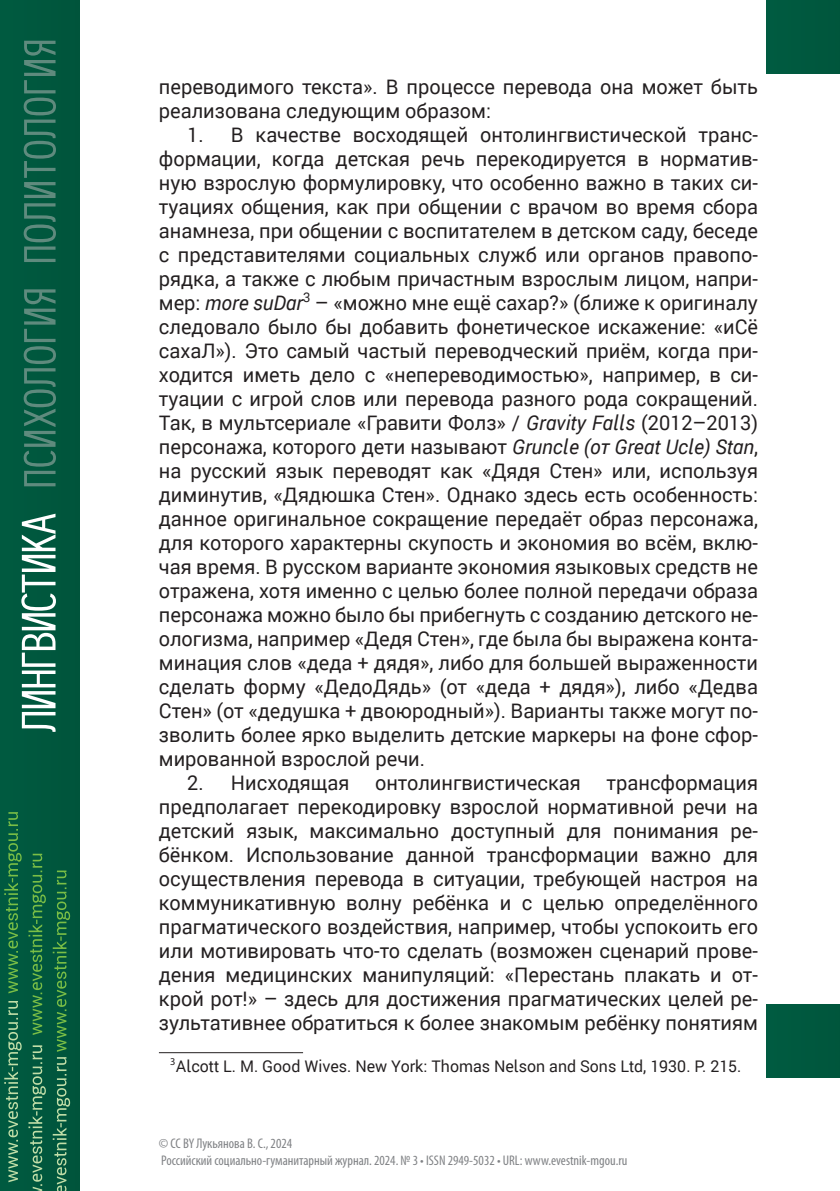
<style>
.page{position:relative;width:840px;height:1191px;background:#fff}
.page>*{position:absolute;margin:0;border:0;box-sizing:border-box;transform-origin:0 0}
.Основной_текст{font:20px/24px "Roberto Sans";color:#231f20;text-align:justify}
.Сноска{font:16px "Roberto Sans";color:#231f20}
.t1{font:condensed 14px/16.8px "Myriad Pro";color:#808285}
.s1{font-style:italic}
</style>
<div class="page">
<div style="left:0;top:0;width:79px;height:1191px;background:#00573d"></div>
<div style="left:766px;top:0;width:73px;height:74px;background:#00583f"></div>
<svg style="left:4px;top:1001px;width:18px;height:181px"></svg>
<svg style="left:4px;top:812px;width:18px;height:181px"></svg>
<svg style="left:28px;top:853px;width:18px;height:182px"></svg>
<svg style="left:53px;top:870px;width:17px;height:181px"></svg>
<svg style="left:28px;top:1045px;width:18px;height:146px"></svg>
<svg style="left:53px;top:1057px;width:17px;height:134px"></svg>
<svg style="left:24px;top:41px;width:32px;height:221px"></svg>
<svg style="left:24px;top:289px;width:32px;height:197px"></svg>
<div style="left:766px;top:1004px;width:73px;height:73px;background:#00583f"></div>
<svg style="left:21px;top:513px;width:35px;height:219px"></svg>
<hr style="left:159px;top:1052px;width:144px;height:1px;background:#231f20">
<p class="Основной_текст" style="left:159px;top:73px;width:600px">переводимого текста». В процессе перевода она может быть реализована следующим образом:</p>
<p class="Основной_текст" style="left:159px;top:121px;width:600px;text-indent:28px">1. В качестве восходящей онтолингвистической транс&shy;формации, когда детская речь перекодируется в норматив&shy;ную взрослую формулировку, что особенно важно в таких си&shy;туациях общения, как при общении с врачом во время сбора анамнеза, при общении с воспитателем в детском саду, беседе с представителями социальных служб или органов правопо&shy;рядка, а также с любым причастным взрослым лицом, напри&shy;мер: <span class="s1">more suDar</span><sup>3</sup> – «можно мне ещё сахар?» (ближе к оригиналу следовало было бы добавить фонетическое искажение: «иСё сахаЛ»). Это самый частый переводческий приём, когда при&shy;ходится иметь дело с «непереводимостью», например, в си&shy;туации с игрой слов или перевода разного рода сокращений.<br>Так, в мультсериале «Гравити Фолз» / <span class="s1">Gravity Falls</span> (2012–2013) персонажа, которого дети называют <span class="s1">Gruncle (от Great Ucle) Stan</span>, на русский язык переводят как «Дядя Стен» или, используя диминутив, «Дядюшка Стен». Однако здесь есть особенность: данное оригинальное сокращение передаёт образ персонажа, для которого характерны скупость и экономия во всём, вклю&shy;чая время. В русском варианте экономия языковых средств не отражена, хотя именно с целью более полной передачи образа персонажа можно было бы прибегнуть с созданию детского не&shy;ологизма, например «Дедя Стен», где была бы выражена конта&shy;минация слов «деда + дядя», либо для большей выраженности сделать форму «ДедоДядь» (от «деда + дядя»), либо «Дедва Стен» (от «дедушка + двоюродный»). Варианты также могут по&shy;зволить более ярко выделить детские маркеры на фоне сфор&shy;мированной взрослой речи.</p>
<p class="Основной_текст" style="left:187px;top:769px;width:163px">2. Нисходящая</p>
<p class="Основной_текст" style="left:375px;top:769px;width:207px">онтолингвистическая</p>
<p class="Основной_текст" style="left:159px;top:769px;width:600px;text-indent:447px">трансформация предполагает перекодировку взрослой нормативной речи на детский язык, максимально доступный для понимания ре&shy;бёнком. Использование данной трансформации важно для осуществления перевода в ситуации, требующей настроя на коммуникативную волну ребёнка и с целью определённого прагматического воздействия, например, чтобы успокоить его или мотивировать что-то сделать (возможен сценарий прове&shy;дения медицинских манипуляций: «Перестань плакать и от&shy;крой рот!» – здесь для достижения прагматических целей ре&shy;зультативнее обратиться к более знакомым ребёнку понятиям</p>
<p class="Сноска" style="left:170px;top:1053px;width:572px"><sup>3</sup>Alcott L. M. Good Wives. New York: Thomas Nelson and Sons Ltd, 1930. P. 215.</p>
<p class="t1" style="left:159px;top:1134px;width:469px">© CC BY Лукьянова В. С., 2024<br>Российский социально-гуманитарный журнал. 2024. № 3 • ISSN 2949-5032 • URL: www.evestnik-mgou.ru</p>
</div>
